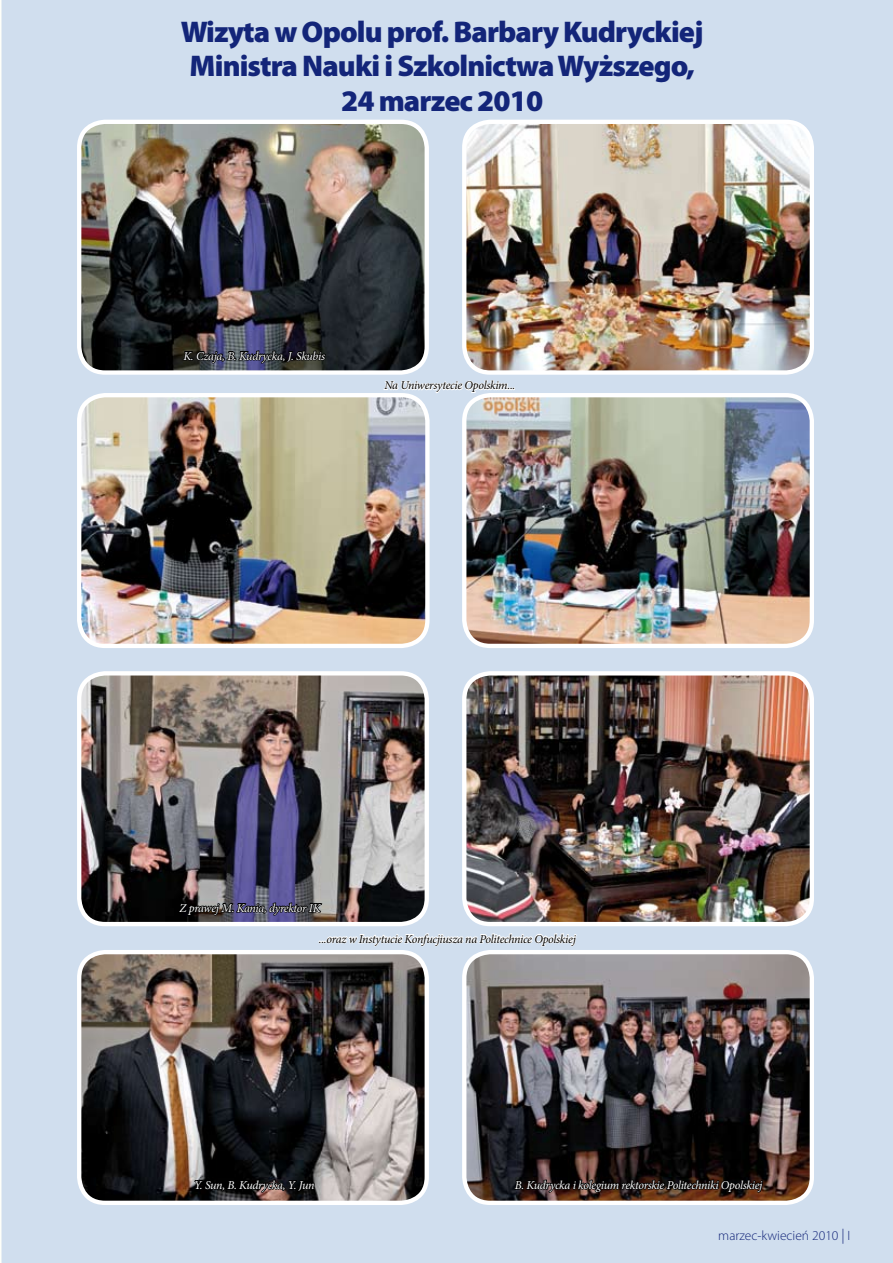
<style>
.page{position:relative;width:893px;height:1263px;background:#fff}
.page>*{position:absolute;margin:0;border:0;box-sizing:border-box;transform-origin:0 0}
.t1{font:900 30px/34.5px "Myriad Pro";letter-spacing:-.03em;color:#132579;text-align:center}
.t2{font:300 13.5px "Myriad Pro";color:#132579}
.t3{font:italic 12px "Minion Pro";letter-spacing:-.03em;color:#fff}
.t4{font:italic 12px "Minion Pro";letter-spacing:-.03em;color:#000}
.s1{font-size:15px}
</style>
<div class="page">
<div style="left:1px;top:0;width:892px;height:1263px;background:#d0deee"></div>
<img style="left:464px;top:123px;width:348px;height:250px">
<div style="left:462px;top:120px;width:352px;height:255px;border:4px solid #fff;border-radius:26px"></div>
<img style="left:79px;top:123px;width:348px;height:250px">
<div style="left:77px;top:120px;width:352px;height:255px;border:4px solid #fff;border-radius:26px"></div>
<img style="left:464px;top:953px;width:348px;height:250px">
<div style="left:462px;top:950px;width:352px;height:255px;border:4px solid #fff;border-radius:26px"></div>
<img style="left:79px;top:953px;width:348px;height:250px">
<div style="left:77px;top:950px;width:352px;height:255px;border:4px solid #fff;border-radius:26px"></div>
<img style="left:464px;top:674px;width:348px;height:250px">
<div style="left:462px;top:671px;width:352px;height:255px;border:4px solid #fff;border-radius:26px"></div>
<img style="left:79px;top:674px;width:348px;height:250px">
<div style="left:77px;top:671px;width:352px;height:255px;border:4px solid #fff;border-radius:26px"></div>
<img style="left:464px;top:396px;width:348px;height:250px">
<div style="left:462px;top:393px;width:352px;height:255px;border:4px solid #fff;border-radius:26px"></div>
<img style="left:80px;top:396px;width:347px;height:250px">
<div style="left:77px;top:393px;width:353px;height:255px;border:4px solid #fff;border-radius:26px"></div>
<svg style="left:383px;top:355px;width:132px;height:49px"></svg>
<svg style="left:182px;top:338px;width:145px;height:38px"></svg>
<svg style="left:194px;top:1167px;width:122px;height:38px"></svg>
<img style="left:178px;top:877px;width:399px;height:80px">
<svg style="left:513px;top:1166px;width:251px;height:39px"></svg>
<h1 class="t1" style="left:181px;top:15px;width:525px">Wizyta w Opolu prof. Barbary Kudryckiej<br>Ministra Nauki i Szkolnictwa Wyższego,<br>24 marzec 2010</h1>
<p class="t3" style="left:183px;top:348px;width:143px">K. Czaja, B. Kudrycka, J. Skubis</p>
<p class="t4" style="left:384px;top:377px;width:133px">Na Uniwersytecie Opolskim...</p>
<p class="t3" style="left:180px;top:900px;width:142px">Z prawej M. Kania, dyrektor IK</p>
<p class="t4" style="left:319px;top:930px;width:259px">...oraz w Instytucie Konfucjiusza na Politechnice Opolskiej</p>
<p class="t3" style="left:194px;top:1177px;width:122px">Y. Sun, B. Kudrycka, Y. Jun</p>
<p class="t3" style="left:515px;top:1177px;width:249px">B. Kudrycka i kolegium rektorskie Politechniki Opolskiej</p>
<p class="t2" style="left:718px;top:1228px;width:134px">marzec-kwiecień 2010 <span class="s1">|</span> I</p>
</div>
